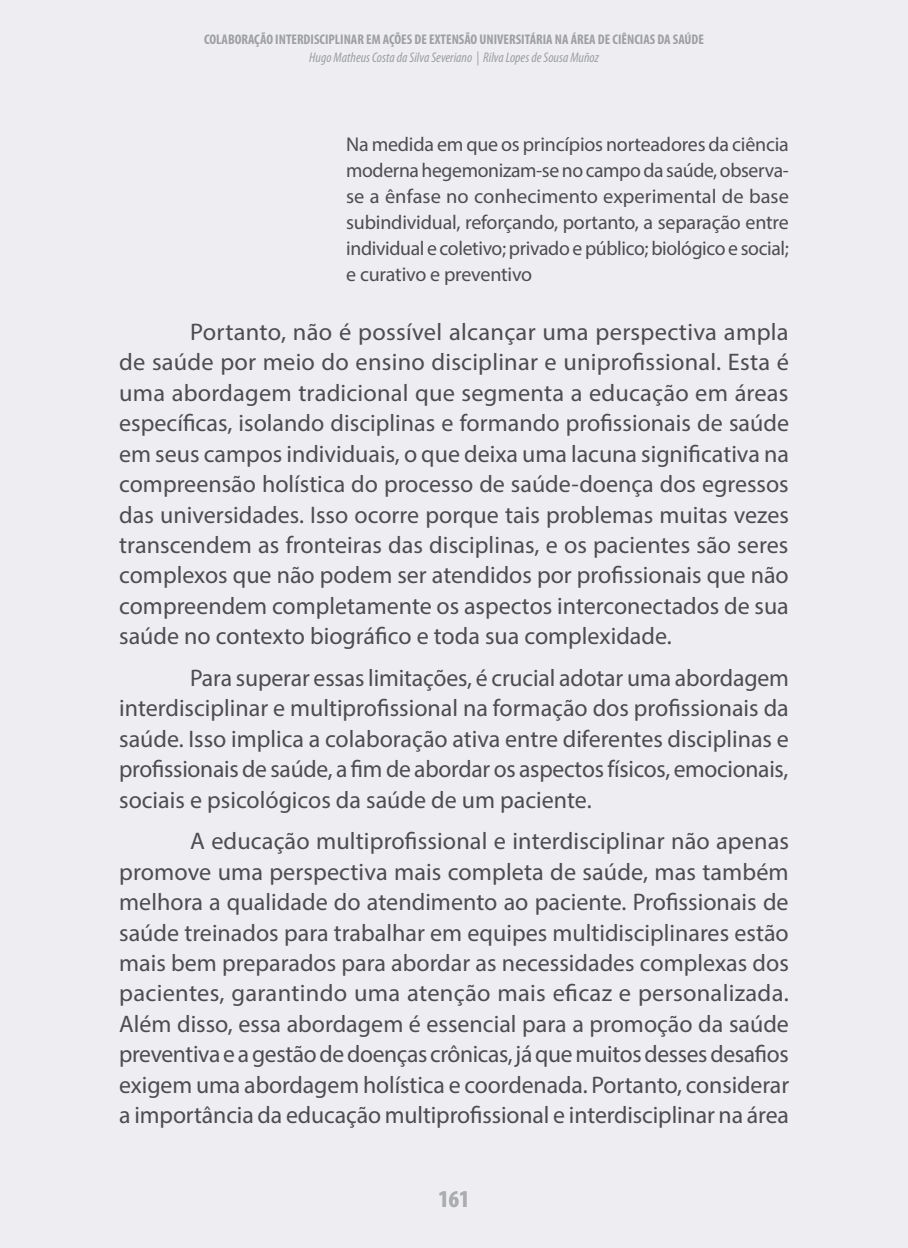
<style>
.page{position:relative;width:908px;height:1248px;background:#fff}
.page>*{position:absolute;margin:0;border:0;box-sizing:border-box;transform-origin:0 0}
.t1{font:24px/30.4px "Myriad Pro";letter-spacing:-.005em;color:#4d4d4f;text-align:justify}
.t2{font:700 condensed 24px "Myriad Pro";color:#abadaf}
.t3{font:20px/26px "Myriad Pro";letter-spacing:-.02em;color:#4d4d4f;text-align:justify}
.t4{font:700 condensed 14px "Myriad Pro";color:#9d9fa2}
.t5{font:italic condensed 14px "Myriad Pro";color:#9d9fa2}
</style>
<div class="page">
<div style="left:0;top:0;width:907px;height:1247px;background:#ededf2"></div>
<p class="t4" style="left:204px;top:31px;width:501px">COLABORAÇÃO INTERDISCIPLINAR EM AÇÕES DE EXTENSÃO UNIVERSITÁRIA NA ÁREA DE CIÊNCIAS DA SAÚDE</p>
<p class="t5" style="left:309px;top:49px;width:291px">Hugo Matheus Costa da Silva Severiano | Rilva Lopes de Sousa Muñoz</p>
<p class="t3" style="left:346px;top:131px;width:444px">Na medida em que os princípios norteadores da ciência moderna hegemonizam-se no campo da saúde, observa&shy;se a ênfase no conhecimento experimental de base subindividual, reforçando, portanto, a separação entre individual e coletivo; privado e público; biológico e social; e curativo e preventivo</p>
<p class="t1" style="left:119px;top:316px;width:671px;text-indent:71px">Portanto, não é possível alcançar uma perspectiva ampla de saúde por meio do ensino disciplinar e uniprofissional. Esta é uma abordagem tradicional que segmenta a educação em áreas específicas, isolando disciplinas e formando profissionais de saúde em seus campos individuais, o que deixa uma lacuna significativa na compreensão holística do processo de saúde-doença dos egressos das universidades. Isso ocorre porque tais problemas muitas vezes transcendem as fronteiras das disciplinas, e os pacientes são seres complexos que não podem ser atendidos por profissionais que não compreendem completamente os aspectos interconectados de sua saúde no contexto biográfico e toda sua complexidade.</p>
<p class="t1" style="left:119px;top:662px;width:671px;text-indent:71px">Para superar essas limitações, é crucial adotar uma abordagem interdisciplinar e multiprofissional na formação dos profissionais da saúde. Isso implica a colaboração ativa entre diferentes disciplinas e profissionais de saúde, a fim de abordar os aspectos físicos, emocionais, sociais e psicológicos da saúde de um paciente.</p>
<p class="t1" style="left:119px;top:825px;width:671px;text-indent:71px">A educação multiprofissional e interdisciplinar não apenas promove uma perspectiva mais completa de saúde, mas também melhora a qualidade do atendimento ao paciente. Profissionais de saúde treinados para trabalhar em equipes multidisciplinares estão mais bem preparados para abordar as necessidades complexas dos pacientes, garantindo uma atenção mais eficaz e personalizada.<br>Além disso, essa abordagem é essencial para a promoção da saúde preventiva e a gestão de doenças crônicas, já que muitos desses desafios exigem uma abordagem holística e coordenada. Portanto, considerar a importância da educação multiprofissional e interdisciplinar na área</p>
<p class="t2" style="left:438px;top:1183px;width:32px">161</p>
</div>
